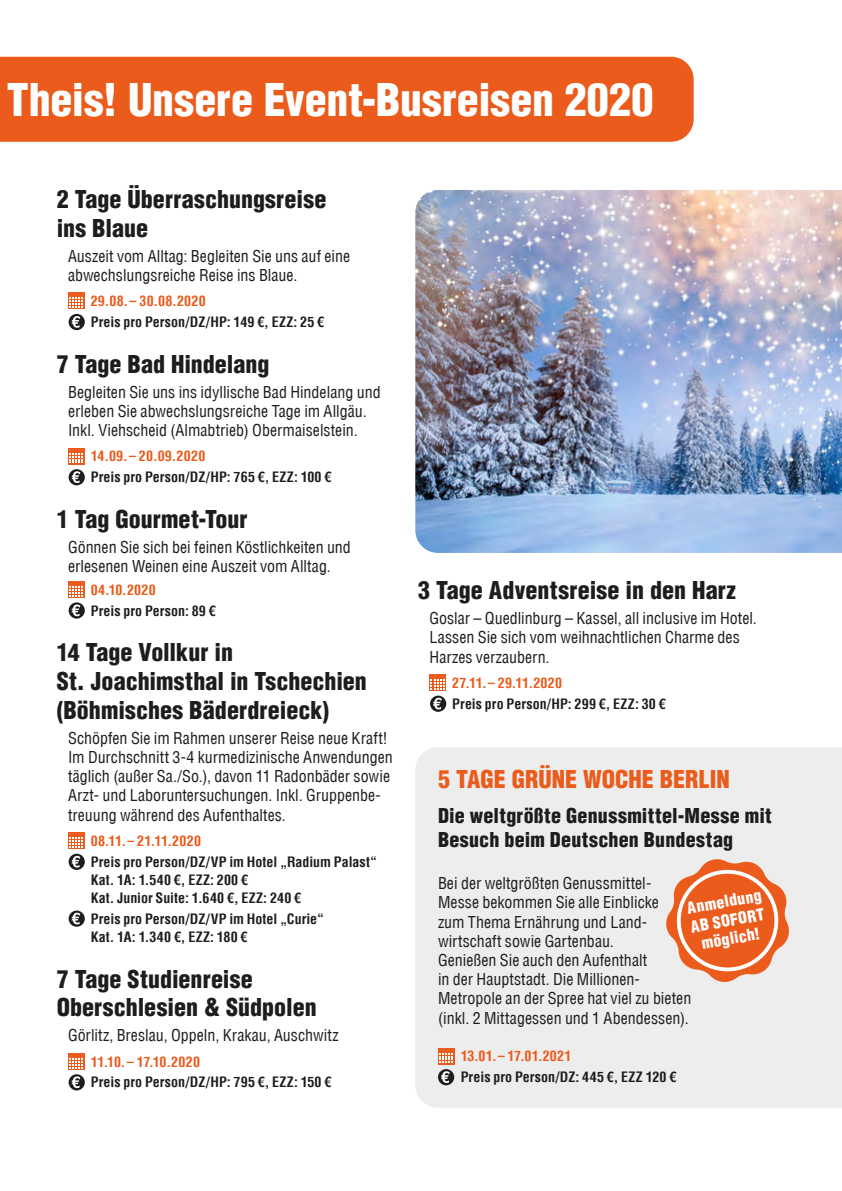
<style>
.page{position:relative;width:842px;height:1191px;background:#fff}
.page>*{position:absolute;margin:0;border:0;box-sizing:border-box;transform-origin:0 0}
.t1{font:900 condensed 44px "Helvetica LT";color:#fff}
.t2{font:900 condensed 24px/28.8px "Helvetica LT";color:#1d1d1b}
.t3{font:900 condensed 24px "Helvetica LT";color:#eb5b1b}
.t4{font:900 condensed 20px/24px "Helvetica LT";letter-spacing:.01em;color:#1d1d1b}
.t5{font:condensed 16px/19.2px "Helvetica LT";color:#1d1d1b}
.t6{font:900 condensed 16px/18.6px "Helvetica LT";color:#fff;text-align:center}
.t7{font:700 condensed 14px/18px "Helvetica LT";letter-spacing:.01em;color:#1d1d1b}
.t8{font:700 condensed 14px "Helvetica LT";letter-spacing:.015em;color:#eb5b1b}
.t9{font:700 condensed 14px "Helvetica LT";letter-spacing:-.02em;color:#eb5b1b}
</style>
<div class="page">
<div style="left:68px;top:293px;width:16px;height:16px;background:#eb5b1b"></div>
<svg style="left:69px;top:297px;width:14px;height:11px"></svg>
<svg style="left:69px;top:314px;width:16px;height:16px"></svg>
<svg style="left:71px;top:316px;width:9px;height:12px"></svg>
<div style="left:68px;top:448px;width:16px;height:16px;background:#eb5b1b"></div>
<svg style="left:69px;top:453px;width:14px;height:10px"></svg>
<svg style="left:69px;top:469px;width:16px;height:16px"></svg>
<svg style="left:71px;top:471px;width:9px;height:12px"></svg>
<div style="left:68px;top:581px;width:16px;height:16px;background:#eb5b1b"></div>
<svg style="left:69px;top:586px;width:14px;height:10px"></svg>
<svg style="left:69px;top:602px;width:16px;height:16px"></svg>
<svg style="left:71px;top:604px;width:9px;height:12px"></svg>
<div style="left:68px;top:832px;width:16px;height:17px;background:#eb5b1b"></div>
<svg style="left:69px;top:837px;width:14px;height:11px"></svg>
<svg style="left:69px;top:853px;width:16px;height:17px"></svg>
<svg style="left:71px;top:856px;width:9px;height:11px"></svg>
<svg style="left:69px;top:910px;width:16px;height:16px"></svg>
<svg style="left:71px;top:912px;width:9px;height:12px"></svg>
<div style="left:68px;top:1053px;width:16px;height:16px;background:#eb5b1b"></div>
<svg style="left:69px;top:1058px;width:14px;height:10px"></svg>
<svg style="left:69px;top:1074px;width:16px;height:16px"></svg>
<svg style="left:71px;top:1076px;width:9px;height:12px"></svg>
<div style="left:429px;top:674px;width:17px;height:17px;background:#eb5b1b"></div>
<svg style="left:430px;top:679px;width:15px;height:11px"></svg>
<svg style="left:430px;top:695px;width:16px;height:17px"></svg>
<svg style="left:433px;top:698px;width:9px;height:11px"></svg>
<div style="left:0;top:57px;width:694px;height:85px;background:#eb5b1b"></div>
<img style="left:415px;top:190px;width:427px;height:363px">
<div style="left:415px;top:747px;width:427px;height:360px;background:#ededed"></div>
<div style="left:438px;top:1048px;width:16px;height:16px;background:#eb5b1b"></div>
<svg style="left:439px;top:1053px;width:14px;height:10px"></svg>
<div style="left:438px;top:1069px;width:16px;height:16px;background:#1d1d1b;border-radius:50%"></div>
<svg style="left:441px;top:1071px;width:9px;height:12px"></svg>
<svg style="left:664px;top:856px;width:127px;height:128px;background:#ec9168"></svg>
<div style="left:677px;top:870px;width:101px;height:101px;border:4px solid #fff;border-radius:50%"></div>
<h1 class="t1" style="left:7px;top:72px;width:648px">Theis! Unsere Event-Busreisen 2020</h1>
<h2 class="t2" style="left:57px;top:184px;width:271px">2 Tage Überraschungsreise ins Blaue</h2>
<p class="t5" style="left:68px;top:246px;width:284px">Auszeit vom Alltag: Begleiten Sie uns auf eine abwechslungsreiche Reise ins Blaue.</p>
<p class="t8" style="left:91px;top:292px;width:117px">29.08.– 30.08.2020</p>
<p class="t7" style="left:91px;top:313px;width:235px">Preis pro Person/DZ/HP: 149 €, EZZ: 25 €</p>
<h2 class="t2" style="left:57px;top:349px;width:214px">7 Tage Bad Hindelang</h2>
<p class="t5" style="left:68px;top:382px;width:314px">Begleiten Sie uns ins idyllische Bad Hindelang und erleben Sie abwechslungsreiche Tage im Allgäu.<br>Inkl. Viehscheid (Almabtrieb) Obermaiselstein.</p>
<p class="t8" style="left:91px;top:447px;width:116px">14.09.– 20.09.2020</p>
<p class="t7" style="left:91px;top:468px;width:242px">Preis pro Person/DZ/HP: 765 €, EZZ: 100 €</p>
<h2 class="t2" style="left:57px;top:505px;width:192px">1 Tag Gourmet-Tour</h2>
<p class="t5" style="left:68px;top:537px;width:284px">Gönnen Sie sich bei feinen Köstlichkeiten und erlesenen Weinen eine Auszeit vom Alltag.</p>
<p class="t8" style="left:91px;top:581px;width:67px">04.10.2020</p>
<p class="t7" style="left:91px;top:601px;width:127px">Preis pro Person: 89 €</p>
<h2 class="t2" style="left:57px;top:638px;width:312px">14 Tage Vollkur in<br>St. Joachimsthal in Tschechien (Böhmisches Bäderdreieck)</h2>
<p class="t5" style="left:68px;top:728px;width:326px">Schöpfen Sie im Rahmen unserer Reise neue Kraft!<br>Im Durchschnitt 3-4 kurmedizinische Anwendungen täglich (außer Sa./So.), davon 11 Radonbäder sowie Arzt- und Laboruntersuchungen. Inkl. Gruppenbe&shy;treuung während des Aufenthaltes.</p>
<p class="t8" style="left:91px;top:832px;width:112px">08.11.– 21.11.2020</p>
<p class="t7" style="left:91px;top:852px;width:288px">Preis pro Person/DZ/VP im Hotel „Radium Palast“<br>Kat. 1A: 1.540 €, EZZ: 200 €<br>Kat. Junior Suite: 1.640 €, EZZ: 240 €</p>
<p class="t7" style="left:91px;top:909px;width:235px">Preis pro Person/DZ/VP im Hotel „Curie“<br>Kat. 1A: 1.340 €, EZZ: 180 €</p>
<h2 class="t2" style="left:57px;top:964px;width:262px">7 Tage Studienreise<br>Oberschlesien &amp; Südpolen</h2>
<p class="t5" style="left:68px;top:1025px;width:272px">Görlitz, Breslau, Oppeln, Krakau, Auschwitz</p>
<p class="t9" style="left:91px;top:1052px;width:111px">11.10.– 17.10.2020</p>
<p class="t7" style="left:91px;top:1073px;width:242px">Preis pro Person/DZ/HP: 795 €, EZZ: 150 €</p>
<h2 class="t2" style="left:418px;top:576px;width:319px">3 Tage Adventsreise in den Harz</h2>
<p class="t5" style="left:429px;top:608px;width:329px">Goslar – Quedlinburg – Kassel, all inclusive im Hotel.<br>Lassen Sie sich vom weihnachtlichen Charme des<br>Harzes verzaubern.</p>
<p class="t8" style="left:452px;top:674px;width:111px">27.11.– 29.11.2020</p>
<p class="t7" style="left:452px;top:694px;width:215px">Preis pro Person/HP: 299 €, EZZ: 30 €</p>
<h2 class="t3" style="left:438px;top:764px;width:293px">5 TAGE GRÜNE WOCHE BERLIN</h2>
<p class="t4" style="left:438px;top:803px;width:335px">Die weltgrößte Genussmittel-Messe mit<br>Besuch beim Deutschen Bundestag</p>
<p class="t5" style="left:438px;top:873px;width:255px">Bei der weltgrößten Genussmittel-Messe bekommen Sie alle Einblicke<br>zum Thema Ernährung und Land&shy;wirtschaft sowie Gartenbau.<br>Genießen Sie auch den Aufenthalt<br>in der Hauptstadt. Die Millionen-Metropole an der Spree hat viel zu bieten (inkl. 2 Mittagessen und 1 Abendessen).</p>
<p class="t8" style="left:461px;top:1047px;width:112px">13.01.– 17.01.2021</p>
<p class="t7" style="left:461px;top:1068px;width:217px">Preis pro Person/DZ: 445 €, EZZ 120 €</p>
<p class="t6" style="left:686px;top:898px;width:77px;rotate:-10deg">Anmeldung<br>AB SOFORT möglich!</p>
</div>
